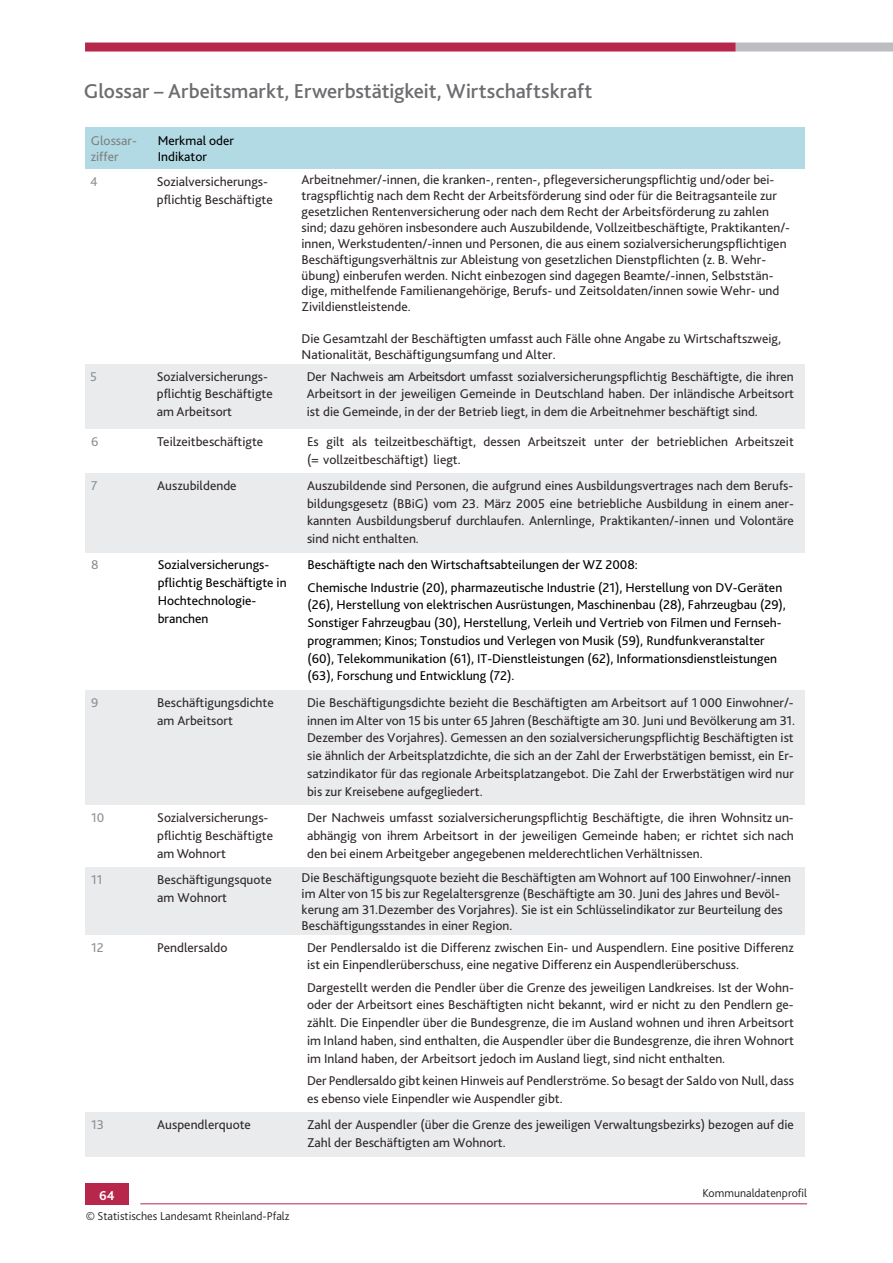
<style>
.page{position:relative;width:893px;height:1263px;background:#fff}
.page>*{position:absolute;margin:0;border:0;box-sizing:border-box;transform-origin:0 0}
.t1{font:500 21px "Bliss 2";color:#6c6d70}
.t2{font:700 13.5px "Bliss 2";color:#fff}
.t3{font:13.35px/17.7px "Bliss 2";color:#2e2729}
.t4{font:13.35px/17.7px "Bliss 2";color:#000}
.t5{font:13.35px/16px "Bliss 2";color:#808080}
.t6{font:13.35px "Bliss 2";color:#8b9096}
.t7{font:300 12px "Bliss 2";color:#231f20}
</style>
<div class="page">
<div style="left:736px;top:43px;width:157px;height:9px;background:#bcbdc0"></div>
<div style="left:85px;top:43px;width:651px;height:9px;background:#b6274b"></div>
<hr style="left:140px;top:1203px;width:667px;height:1px;background:#b6274b">
<div style="left:85px;top:1183px;width:44px;height:21px;background:#b6274b"></div>
<div style="left:85px;top:128px;width:67px;height:41px;background:#b2dae4"></div>
<div style="left:152px;top:128px;width:150px;height:41px;background:#b2dae4"></div>
<div style="left:302px;top:128px;width:503px;height:41px;background:#b2dae4"></div>
<div style="left:85px;top:364px;width:67px;height:65px;background:#e9ebec"></div>
<div style="left:152px;top:364px;width:150px;height:65px;background:#e9ebec"></div>
<div style="left:302px;top:364px;width:503px;height:65px;background:#e9ebec"></div>
<div style="left:85px;top:474px;width:67px;height:79px;background:#e9ebec"></div>
<div style="left:152px;top:474px;width:150px;height:79px;background:#e9ebec"></div>
<div style="left:302px;top:474px;width:503px;height:79px;background:#e9ebec"></div>
<hr style="left:85px;top:473px;width:217px;height:3px;background:#e9ebec">
<hr style="left:302px;top:473px;width:503px;height:3px;background:#e9ebec">
<div style="left:85px;top:690px;width:67px;height:116px;background:#e9ebec"></div>
<div style="left:152px;top:690px;width:150px;height:116px;background:#e9ebec"></div>
<div style="left:302px;top:690px;width:503px;height:116px;background:#e9ebec"></div>
<div style="left:85px;top:867px;width:67px;height:68px;background:#e9ebec"></div>
<div style="left:152px;top:867px;width:150px;height:68px;background:#e9ebec"></div>
<div style="left:302px;top:867px;width:503px;height:68px;background:#e9ebec"></div>
<div style="left:85px;top:1112px;width:67px;height:44px;background:#e9ebec"></div>
<div style="left:152px;top:1112px;width:150px;height:44px;background:#e9ebec"></div>
<div style="left:302px;top:1112px;width:503px;height:44px;background:#e9ebec"></div>
<hr style="left:85px;top:1154px;width:217px;height:3px;background:#e9ebec">
<hr style="left:302px;top:1154px;width:503px;height:3px;background:#e9ebec">
<h1 class="t1" style="left:84px;top:78px;width:510px">Glossar – Arbeitsmarkt, Erwerbstätigkeit, Wirtschaftskraft</h1>
<p class="t5" style="left:91px;top:132px;width:47px">Glossar&shy;ziffer</p>
<p class="t4" style="left:158px;top:132px;width:78px;line-height:16px">Merkmal oder<br>Indikator</p>
<p class="t6" style="left:90px;top:173px;width:9px">4</p>
<p class="t3" style="left:157px;top:172px;width:117px">Sozialversicherungs&shy;pflichtig Beschäftigte</p>
<p class="t3" style="left:302px;top:171px;width:490px;line-height:15.9px">Arbeitnehmer/-innen, die kranken-, renten-, pflegeversicherungspflichtig und/oder bei&shy;tragspflichtig nach dem Recht der Arbeitsförderung sind oder für die Beitragsanteile zur gesetzlichen Rentenversicherung oder nach dem Recht der Arbeitsförderung zu zahlen sind; dazu gehören insbesondere auch Auszubildende, Vollzeitbeschäftigte, Praktikanten/- innen, Werkstudenten/-innen und Personen, die aus einem sozialversicherungspflichtigen Beschäftigungsverhältnis zur Ableistung von gesetzlichen Dienstpflichten (z. B. Wehr&shy;übung) einberufen werden. Nicht einbezogen sind dagegen Beamte/-innen, Selbststän&shy;dige, mithelfende Familienangehörige, Berufs- und Zeitsoldaten/innen sowie Wehr- und Zivildienstleistende.</p>
<p class="t3" style="left:302px;top:330px;width:481px;line-height:15.9px">Die Gesamtzahl der Beschäftigten umfasst auch Fälle ohne Angabe zu Wirtschaftszweig,<br>Nationalität, Beschäftigungsumfang und Alter.</p>
<p class="t6" style="left:90px;top:368px;width:8px">5</p>
<p class="t3" style="left:157px;top:367px;width:117px">Sozialversicherungs&shy;pflichtig Beschäftigte am Arbeitsort</p>
<p class="t3" style="left:307px;top:367px;width:489px;text-align:justify">Der Nachweis am Arbeitsdort umfasst sozialversicherungspflichtig Beschäftigte, die ihren Arbeitsort in der jeweiligen Gemeinde in Deutschland haben. Der inländische Arbeitsort ist die Gemeinde, in der der Betrieb liegt, in dem die Arbeitnehmer beschäftigt sind.</p>
<p class="t6" style="left:91px;top:433px;width:9px">6</p>
<p class="t3" style="left:157px;top:432px;width:107px">Teilzeitbeschäftigte</p>
<p class="t3" style="left:307px;top:432px;width:488px">Es gilt als teilzeitbeschäftigt, dessen Arbeitszeit unter der betrieblichen Arbeitszeit (= vollzeitbeschäftigt) liegt.</p>
<p class="t6" style="left:91px;top:477px;width:8px">7</p>
<p class="t3" style="left:157px;top:476px;width:81px">Auszubildende</p>
<p class="t3" style="left:307px;top:476px;width:488px;text-align:justify">Auszubildende sind Personen, die aufgrund eines Ausbildungsvertrages nach dem Berufs&shy;bildungsgesetz (BBiG) vom 23. März 2005 eine betriebliche Ausbildung in einem aner&shy;kannten Ausbildungsberuf durchlaufen. Anlernlinge, Praktikanten/-innen und Volontäre sind nicht enthalten.</p>
<p class="t6" style="left:91px;top:557px;width:9px">8</p>
<p class="t4" style="left:158px;top:556px;width:130px">Sozialversicherungs&shy;pflichtig Beschäftigte in<br>Hochtechnologie&shy;branchen</p>
<p class="t4" style="left:308px;top:554px;width:476px;line-height:22.2px">Beschäftigte nach den Wirtschaftsabteilungen der WZ 2008:<br>Chemische Industrie (20), pharmazeutische Industrie (21), Herstellung von DV-Geräten</p>
<p class="t4" style="left:308px;top:596px;width:480px">(26), Herstellung von elektrischen Ausrüstungen, Maschinenbau (28), Fahrzeugbau (29), Sonstiger Fahrzeugbau (30), Herstellung, Verleih und Vertrieb von Filmen und Fernseh&shy;programmen; Kinos; Tonstudios und Verlegen von Musik (59), Rundfunkveranstalter (60), Telekommunikation (61), IT-Dienstleistungen (62), Informationsdienstleistungen (63), Forschung und Entwicklung (72).</p>
<p class="t6" style="left:91px;top:694px;width:9px">9</p>
<p class="t3" style="left:157px;top:693px;width:118px">Beschäftigungsdichte am Arbeitsort</p>
<p class="t3" style="left:307px;top:693px;width:490px;text-align:justify">Die Beschäftigungsdichte bezieht die Beschäftigten am Arbeitsort auf 1 000 Einwohner/- innen im Alter von 15 bis unter 65 Jahren (Beschäftigte am 30. Juni und Bevölkerung am 31.<br>Dezember des Vorjahres). Gemessen an den sozialversicherungspflichtig Beschäftigten ist sie ähnlich der Arbeitsplatzdichte, die sich an der Zahl der Erwerbstätigen bemisst, ein Er&shy;satzindikator für das regionale Arbeitsplatzangebot. Die Zahl der Erwerbstätigen wird nur bis zur Kreisebene aufgegliedert.</p>
<p class="t6" style="left:91px;top:809px;width:15px">10</p>
<p class="t3" style="left:157px;top:808px;width:117px">Sozialversicherungs&shy;pflichtig Beschäftigte am Wohnort</p>
<p class="t3" style="left:307px;top:808px;width:488px;text-align:justify">Der Nachweis umfasst sozialversicherungspflichtig Beschäftigte, die ihren Wohnsitz un&shy;abhängig von ihrem Arbeitsort in der jeweiligen Gemeinde haben; er richtet sich nach den bei einem Arbeitgeber angegebenen melderechtlichen Verhältnissen.</p>
<p class="t6" style="left:91px;top:871px;width:13px">11</p>
<p class="t3" style="left:157px;top:870px;width:116px">Beschäftigungsquote am Wohnort</p>
<p class="t3" style="left:302px;top:869px;width:491px;line-height:15.9px">Die Beschäftigungsquote bezieht die Beschäftigten am Wohnort auf 100 Einwohner/-innen im Alter von 15 bis zur Regelaltersgrenze (Beschäftigte am 30. Juni des Jahres und Bevöl&shy;kerung am 31.Dezember des Vorjahres). Sie ist ein Schlüsselindikator zur Beurteilung des Beschäftigungsstandes in einer Region.</p>
<p class="t6" style="left:91px;top:939px;width:14px">12</p>
<p class="t3" style="left:157px;top:938px;width:72px">Pendlersaldo</p>
<p class="t3" style="left:307px;top:938px;width:488px">Der Pendlersaldo ist die Differenz zwischen Ein- und Auspendlern. Eine positive Differenz ist ein Einpendlerüberschuss, eine negative Differenz ein Auspendlerüberschuss.</p>
<p class="t3" style="left:307px;top:978px;width:488px;text-align:justify">Dargestellt werden die Pendler über die Grenze des jeweiligen Landkreises. Ist der Wohn&shy;oder der Arbeitsort eines Beschäftigten nicht bekannt, wird er nicht zu den Pendlern ge&shy;zählt. Die Einpendler über die Bundesgrenze, die im Ausland wohnen und ihren Arbeitsort im Inland haben, sind enthalten, die Auspendler über die Bundesgrenze, die ihren Wohnort im Inland haben, der Arbeitsort jedoch im Ausland liegt, sind nicht enthalten.</p>
<p class="t3" style="left:307px;top:1071px;width:488px">Der Pendlersaldo gibt keinen Hinweis auf Pendlerströme. So besagt der Saldo von Null, dass es ebenso viele Einpendler wie Auspendler gibt.</p>
<p class="t6" style="left:91px;top:1116px;width:14px">13</p>
<p class="t3" style="left:157px;top:1115px;width:95px">Auspendlerquote</p>
<p class="t3" style="left:307px;top:1115px;width:488px">Zahl der Auspendler (über die Grenze des jeweiligen Verwaltungsbezirks) bezogen auf die<br>Zahl der Beschäftigten am Wohnort.</p>
<p class="t2" style="left:99px;top:1187px;width:17px">64</p>
<p class="t7" style="left:702px;top:1185px;width:106px">Kommunaldatenprofil</p>
<p class="t7" style="left:86px;top:1209px;width:205px">© Statistisches Landesamt Rheinland-Pfalz</p>
</div>
